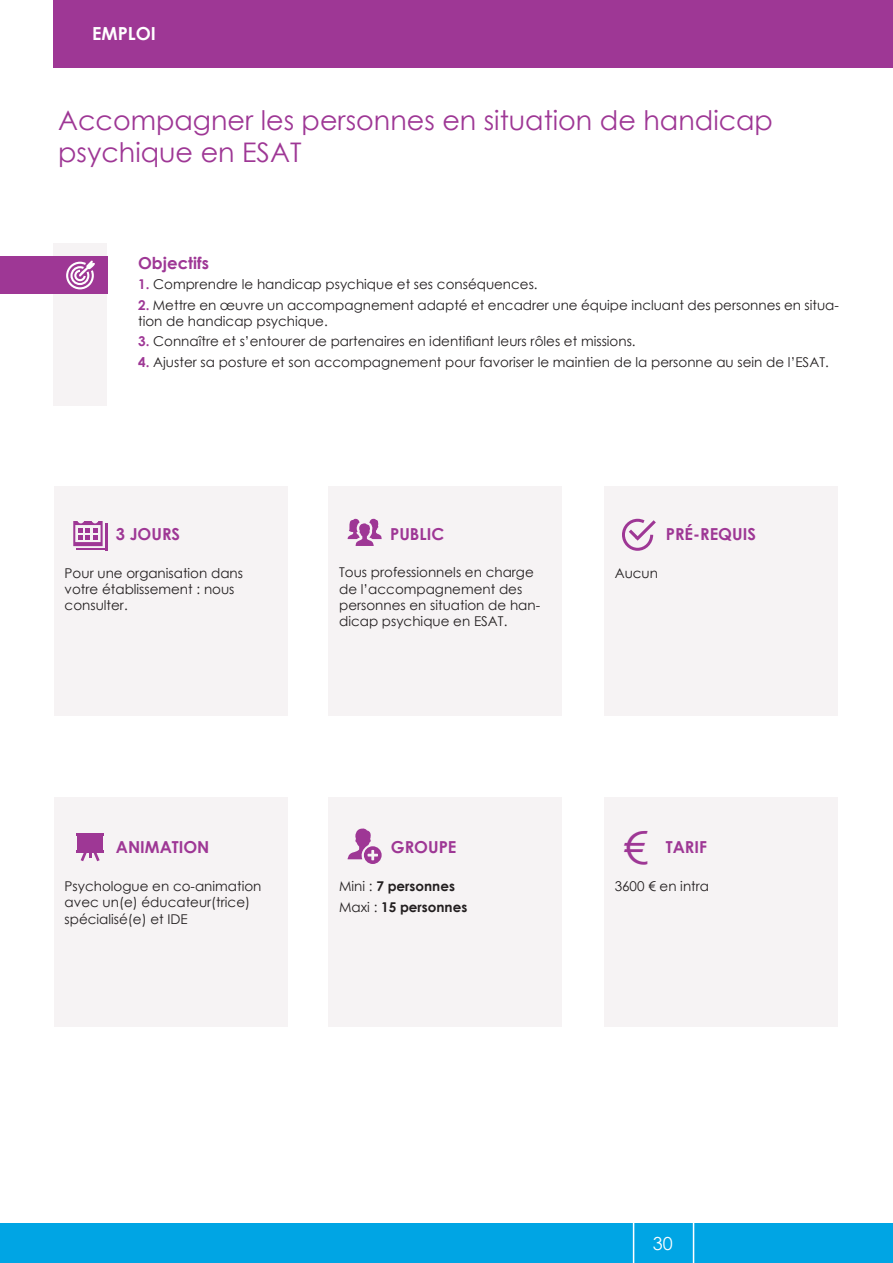
<style>
.page{position:relative;width:893px;height:1263px;background:#fff}
.page>*{position:absolute;margin:0;border:0;box-sizing:border-box;transform-origin:0 0}
.Som_niv_2_conduite{font:45px "Century Gothic";color:#9e3795}
.Som_niv_2_conduite-2{font:27px/32.4px "Century Gothic";color:#9e3795}
.Som_niv_2_conduite-3{font:700 18px "Century Gothic";color:#fff}
.t1{font:18px "Century Gothic";color:#fff}
.Som_niv_2_conduite-4{font:700 16.5px "Century Gothic";color:#9e3795}
.Som_niv_2_conduite-5{font:13.5px/16.2px "Century Gothic";color:#231f20}
.Som_niv_2_conduite-6{font:700 13.5px "Century Gothic";color:#231f20}
.s1{font-weight:700;color:#9e3795}
.s2{font-weight:400}
</style>
<div class="page">
<div style="left:0;top:1224px;width:893px;height:39px;background:#00a5e4"></div>
<hr style="left:633px;top:1215px;width:1px;height:48px;background:#fff">
<hr style="left:693px;top:1219px;width:1px;height:44px;background:#fff">
<div style="left:54px;top:0;width:839px;height:67px;background:#9e3795"></div>
<div style="left:54px;top:243px;width:53px;height:162px;background:#f6f3f4"></div>
<div style="left:0;top:256px;width:107px;height:38px;background:#9e3795"></div>
<div style="left:328px;top:486px;width:234px;height:230px;background:#f6f3f4"></div>
<div style="left:604px;top:486px;width:234px;height:230px;background:#f6f3f4"></div>
<div style="left:54px;top:797px;width:234px;height:229px;background:#f6f3f4"></div>
<div style="left:328px;top:797px;width:234px;height:229px;background:#f6f3f4"></div>
<div style="left:604px;top:797px;width:234px;height:229px;background:#f6f3f4"></div>
<div style="left:54px;top:486px;width:234px;height:230px;background:#f6f3f4"></div>
<svg style="left:348px;top:518px;width:34px;height:28px"></svg>
<hr style="left:76px;top:833px;width:28px;height:3px;background:#9e3795">
<hr style="left:76px;top:850px;width:28px;height:2px;background:#9e3795">
<div style="left:78px;top:835px;width:25px;height:15px;background:#9e3795"></div>
<svg style="left:81px;top:852px;width:19px;height:9px"></svg>
<svg style="left:622px;top:518px;width:34px;height:33px"></svg>
<svg style="left:347px;top:828px;width:35px;height:36px"></svg>
<hr style="left:105px;top:523px;width:2px;height:27px;background:#9e3795">
<hr style="left:76px;top:548px;width:31px;height:2px;background:#9e3795">
<svg style="left:73px;top:521px;width:30px;height:25px"></svg>
<svg style="left:66px;top:260px;width:29px;height:30px"></svg>
<p class="Som_niv_2_conduite-3" style="left:92px;top:20px;width:65px">EMPLOI</p>
<p class="Som_niv_2_conduite-2" style="left:58px;top:103px;width:716px">Accompagner les personnes en situation de handicap psychique en ESAT</p>
<p class="Som_niv_2_conduite-4" style="left:138px;top:250px;width:72px">Objectifs</p>
<p class="Som_niv_2_conduite-5" style="left:138px;top:276px;width:401px"><span class="s1">1.</span> Comprendre le handicap psychique et ses conséquences.</p>
<p class="Som_niv_2_conduite-5" style="left:138px;top:296px;width:702px"><span class="s1">2.</span> Mettre en œuvre un accompagnement adapté et encadrer une équipe incluant des personnes en situa&shy;tion de handicap psychique.</p>
<p class="Som_niv_2_conduite-5" style="left:138px;top:333px;width:499px"><span class="s1">3.</span> Connaître et s’entourer de partenaires en identifiant leurs rôles et missions.</p>
<p class="Som_niv_2_conduite-5" style="left:138px;top:354px;width:692px"><span class="s1">4.</span> Ajuster sa posture et son accompagnement pour favoriser le maintien de la personne au sein de l’ESAT.</p>
<p class="Som_niv_2_conduite-4" style="left:116px;top:521px;width:66px">3 JOURS</p>
<p class="Som_niv_2_conduite-5" style="left:65px;top:564px;width:180px">Pour une organisation dans votre établissement : nous consulter.</p>
<p class="Som_niv_2_conduite-4" style="left:390px;top:521px;width:56px">PUBLIC</p>
<p class="Som_niv_2_conduite-4" style="left:666px;top:521px;width:92px">PRÉ-REQUIS</p>
<p class="Som_niv_2_conduite-5" style="left:339px;top:564px;width:203px">Tous professionnels en charge de l’accompagnement des personnes en situation de han&shy;dicap psychique en ESAT.</p>
<p class="Som_niv_2_conduite-5" style="left:615px;top:565px;width:45px">Aucun</p>
<p class="Som_niv_2_conduite" style="left:623px;top:816px;width:26px">€</p>
<p class="Som_niv_2_conduite-4" style="left:116px;top:835px;width:95px">ANIMATION</p>
<p class="Som_niv_2_conduite-4" style="left:391px;top:835px;width:67px">GROUPE</p>
<p class="Som_niv_2_conduite-4" style="left:666px;top:835px;width:43px">TARIF</p>
<p class="Som_niv_2_conduite-5" style="left:65px;top:878px;width:198px">Psychologue en co-animation avec un(e) éducateur(trice) spécialisé(e) et IDE</p>
<p class="Som_niv_2_conduite-6" style="left:339px;top:876px;width:117px"><span class="s2">Mini :</span> 7 personnes</p>
<p class="Som_niv_2_conduite-6" style="left:339px;top:896px;width:130px"><span class="s2">Maxi :</span> 15 personnes</p>
<p class="Som_niv_2_conduite-5" style="left:615px;top:878px;width:96px">3600 € en intra</p>
<h3 class="t1" style="left:653px;top:1231px;width:21px">30</h3>
</div>
